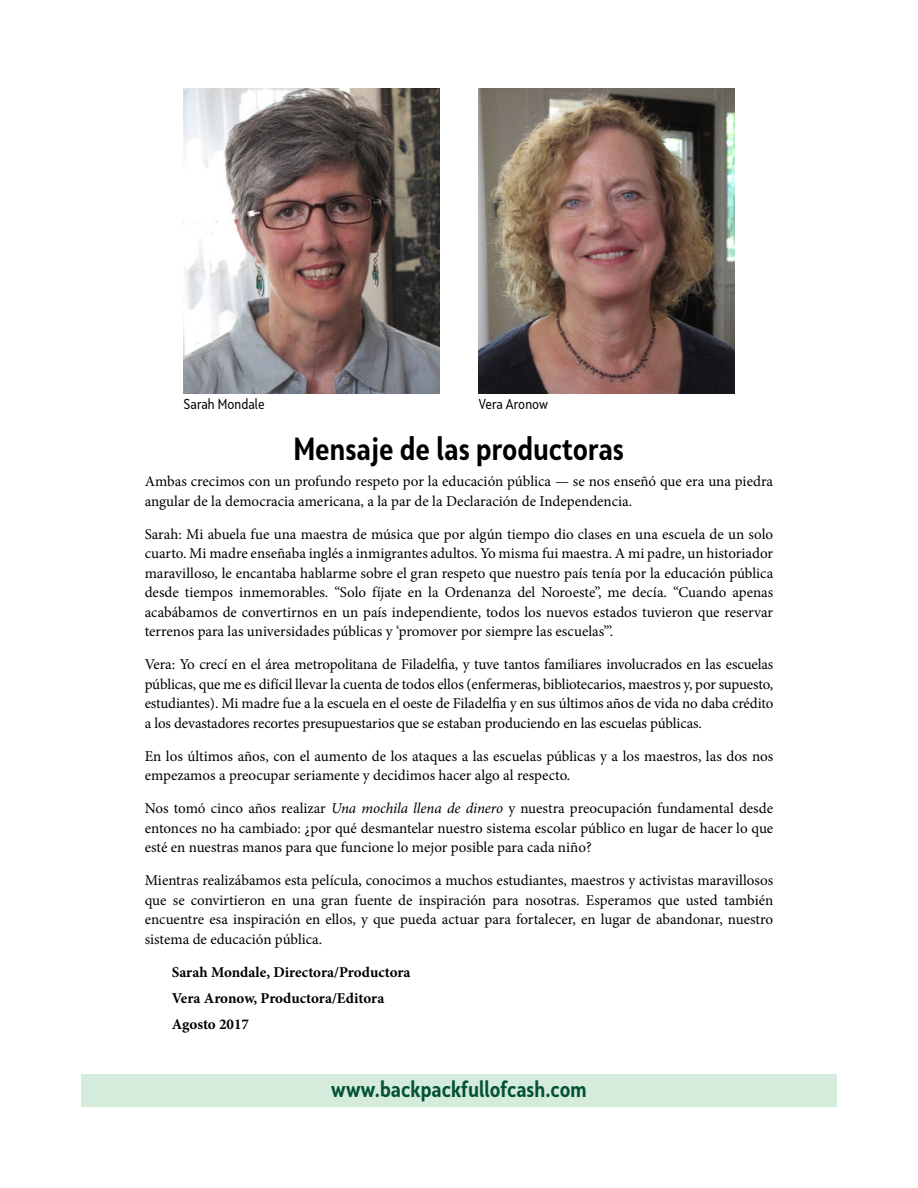
<style>
.page{position:relative;width:918px;height:1188px;background:#fff}
.page>*{position:absolute;margin:0;border:0;box-sizing:border-box;transform-origin:0 0}
.t1{font:700 30px "Skola Sans Cn";color:#000}
.t2{font:700 21px "Skola Sans Cn";color:#015233}
.t3{font:15px/19.5px "Minion Pro";color:#000;text-align:justify}
.t4{font:700 15px/26.2px "Minion Pro";color:#000}
.t5{font:13.5px "Skola Sans Cn";color:#000}
.s1{font-style:italic}
</style>
<div class="page">
<div style="left:81px;top:1074px;width:756px;height:33px;background:#d5ebdb"></div>
<img style="left:184px;top:88px;width:255px;height:305px">
<img style="left:479px;top:88px;width:255px;height:305px">
<p class="t5" style="left:184px;top:396px;width:82px">Sarah Mondale</p>
<p class="t5" style="left:479px;top:396px;width:71px">Vera Aronow</p>
<h1 class="t1" style="left:294px;top:430px;width:332px">Mensaje de las productoras</h1>
<p class="t3" style="left:145px;top:472px;width:630px">Ambas crecimos con un profundo respeto por la educación pública — se nos enseñó que era una piedra angular de la democracia americana, a la par de la Declaración de Independencia.</p>
<p class="t3" style="left:145px;top:524px;width:630px">Sarah: Mi abuela fue una maestra de música que por algún tiempo dio clases en una escuela de un solo cuarto. Mi madre enseñaba inglés a inmigrantes adultos. Yo misma fui maestra. A mi padre, un historiador maravilloso, le encantaba hablarme sobre el gran respeto que nuestro país tenía por la educación pública desde tiempos inmemorables. “Solo fíjate en la Ordenanza del Noroeste”, me decía. “Cuando apenas acabábamos de convertirnos en un país independiente, todos los nuevos estados tuvieron que reservar terrenos para las universidades públicas y ‘promover por siempre las escuelas’”.</p>
<p class="t3" style="left:145px;top:655px;width:630px">Vera: Yo crecí en el área metropolitana de Filadelfia, y tuve tantos familiares involucrados en las escuelas públicas, que me es difícil llevar la cuenta de todos ellos (enfermeras, bibliotecarios, maestros y, por supuesto, estudiantes). Mi madre fue a la escuela en el oeste de Filadelfia y en sus últimos años de vida no daba crédito a los devastadores recortes presupuestarios que se estaban produciendo en las escuelas públicas.</p>
<p class="t3" style="left:145px;top:746px;width:630px">En los últimos años, con el aumento de los ataques a las escuelas públicas y a los maestros, las dos nos empezamos a preocupar seriamente y decidimos hacer algo al respecto.</p>
<p class="t3" style="left:145px;top:799px;width:630px">Nos tomó cinco años realizar <span class="s1">Una mochila llena de dinero</span> y nuestra preocupación fundamental desde entonces no ha cambiado: ¿por qué desmantelar nuestro sistema escolar público en lugar de hacer lo que esté en nuestras manos para que funcione lo mejor posible para cada niño?</p>
<p class="t3" style="left:145px;top:871px;width:630px">Mientras realizábamos esta película, conocimos a muchos estudiantes, maestros y activistas maravillosos que se convirtieron en una gran fuente de inspiración para nosotras. Esperamos que usted también encuentre esa inspiración en ellos, y que pueda actuar para fortalecer, en lugar de abandonar, nuestro sistema de educación pública.</p>
<p class="t4" style="left:172px;top:959px;width:240px">Sarah Mondale, Directora/Productora<br>Vera Aronow, Productora/Editora<br>Agosto 2017</p>
<h2 class="t2" style="left:331px;top:1076px;width:257px">www.backpackfullofcash.com</h2>
</div>
